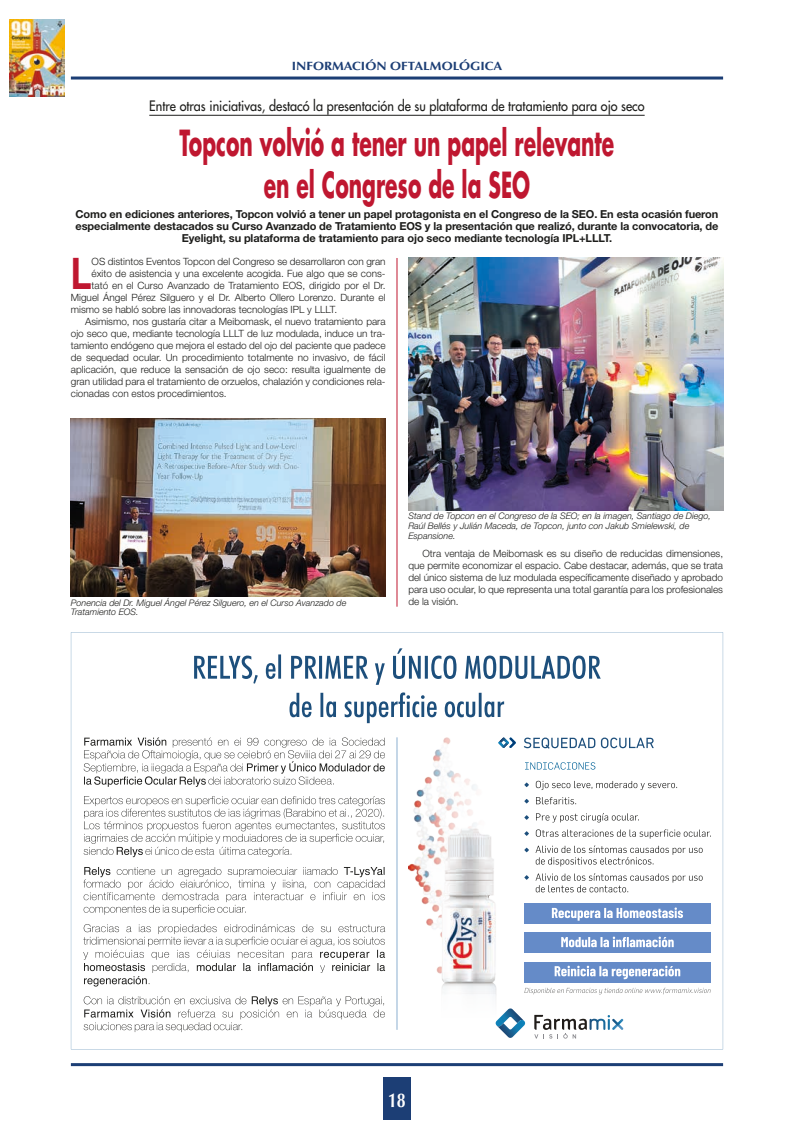
<style>
.page{position:relative;width:794px;height:1134px;background:#fff}
.page>*{position:absolute;margin:0;border:0;box-sizing:border-box;transform-origin:0 0}
.t1{font:700 43.6px "Helvetica Neue LT Std";color:#bf1730;scale:.8 1}
.t2{font:700 35px/42px "Futura Std";color:#bf1730;text-align:center;scale:.58 1}
.t3{font:700 20px "Optima LT Std";color:#fff;scale:.8 1}
.t4{font:500 14px "Futura Std";color:#1d1d1b;scale:.9 1}
.t5{font:700 12px "Optima LT Std";color:#1c3e75;scale:1.1 1}
.t6{font:700 11px/12px "Helvetica Neue LT Std";letter-spacing:-.01em;color:#1d1d1b;text-align:center}
.t7{font:300 10px/12px "Helvetica Neue LT Std";color:#1d1d1b;text-align:justify}
.t8{font:italic 300 9px/9.5px "Helvetica Neue LT Std";color:#1d1d1b}
</style>
<div class="page">
<div style="left:383px;top:1078px;width:28px;height:42px;background:#1c3e75"></div>
<img style="left:10px;top:20px;width:54px;height:76px">
<hr style="left:71px;top:77px;width:652px;height:3px;background:#1c3e75">
<hr style="left:71px;top:1063px;width:652px;height:3px;background:#1c3e75">
<svg style="left:71px;top:632px;width:652px;height:417px"></svg>
<img style="left:408px;top:737px;width:82px;height:238px">
<svg style="left:524px;top:737px;width:71px;height:12px"></svg>
<svg style="left:601px;top:737px;width:53px;height:11px"></svg>
<svg style="left:498px;top:737px;width:18px;height:11px"></svg>
<div style="left:524px;top:903px;width:186px;height:21px;background:#658bc8"></div>
<div style="left:524px;top:932px;width:186px;height:21px;background:#658bc8"></div>
<div style="left:524px;top:962px;width:186px;height:20px;background:#658bc8"></div>
<svg style="left:561px;top:936px;width:112px;height:11px"></svg>
<svg style="left:554px;top:966px;width:126px;height:13px"></svg>
<svg style="left:525px;top:762px;width:70px;height:8px"></svg>
<svg style="left:535px;top:781px;width:176px;height:111px"></svg>
<svg style="left:552px;top:907px;width:131px;height:14px"></svg>
<svg style="left:527px;top:988px;width:183px;height:6px"></svg>
<svg style="left:524px;top:783px;width:5px;height:4px"></svg>
<svg style="left:524px;top:799px;width:5px;height:4px"></svg>
<svg style="left:524px;top:815px;width:5px;height:5px"></svg>
<img style="left:427px;top:823px;width:100px;height:195px">
<svg style="left:83px;top:737px;width:302px;height:295px"></svg>
<svg style="left:194px;top:648px;width:407px;height:75px"></svg>
<svg style="left:534px;top:1015px;width:89px;height:23px"></svg>
<svg style="left:495px;top:1008px;width:30px;height:30px"></svg>
<hr style="left:397px;top:737px;width:1px;height:293px;background:#8cafd0">
<hr style="left:149px;top:115px;width:495px;height:1px;background:#1d1d1b">
<img style="left:71px;top:418px;width:315px;height:178px">
<img style="left:408px;top:258px;width:315px;height:252px">
<hr style="left:397px;top:258px;width:1px;height:349px;background:#bf1730">
<p class="t5" style="left:292px;top:59px;width:193px">INFORMACIÓN OFTALMOLÓGICA</p>
<h3 class="t4" style="left:149px;top:97px;width:552px">Entre otras iniciativas, destacó la presentación de su plataforma de tratamiento para ojo seco</h3>
<h2 class="t2" style="left:180px;top:121px;width:751px">Topcon volvió a tener un papel relevante en el Congreso de la SEO</h2>
<p class="t6" style="left:76px;top:208px;width:644px">Como en ediciones anteriores, Topcon volvió a tener un papel protagonista en el Congreso de la SEO. En esta ocasión fueron especialmente destacados su Curso Avanzado de Tratamiento EOS y la presentación que realizó, durante la convocatoria, de<br>Eyelight, su plataforma de tratamiento para ojo seco mediante tecnología IPL+LLLT.</p>
<h1 class="t1" style="left:71px;top:247px;width:27px">L</h1>
<p class="t7" style="left:92px;top:256px;width:295px">OS distintos Eventos Topcon del Congreso se desarrollaron con gran</p>
<p class="t7" style="left:92px;top:268px;width:295px">éxito de asistencia y una excelente acogida. Fue algo que se cons-</p>
<p class="t7" style="left:92px;top:280px;width:295px">tató en el Curso Avanzado de Tratamiento EOS, dirigido por el Dr.</p>
<p class="t7" style="left:71px;top:292px;width:316px">Miguel Ángel Pérez Silguero y el Dr. Alberto Ollero Lorenzo. Durante el</p>
<p class="t7" style="left:71px;top:304px;width:268px">mismo se habló sobre las innovadoras tecnologías IPL y LLLT.</p>
<p class="t7" style="left:85px;top:316px;width:302px">Asimismo, nos gustaría citar a Meibomask, el nuevo tratamiento para</p>
<p class="t7" style="left:71px;top:328px;width:316px">ojo seco que, mediante tecnología LLLT de luz modulada, induce un tra-</p>
<p class="t7" style="left:71px;top:340px;width:316px">tamiento endógeno que mejora el estado del ojo del paciente que padece</p>
<p class="t7" style="left:71px;top:352px;width:316px">de sequedad ocular. Un procedimiento totalmente no invasivo, de fácil</p>
<p class="t7" style="left:71px;top:364px;width:316px">aplicación, que reduce la sensación de ojo seco: resulta igualmente de</p>
<p class="t7" style="left:71px;top:376px;width:316px">gran utilidad para el tratamiento de orzuelos, chalazión y condiciones rela-</p>
<p class="t7" style="left:71px;top:388px;width:157px">cionadas con estos procedimientos.</p>
<p class="t8" style="left:71px;top:598px;width:277px">Ponencia del Dr. Miguel Ángel Pérez Silguero, en el Curso Avanzado de<br>Tratamiento EOS.</p>
<p class="t8" style="left:408px;top:511px;width:304px">Stand de Topcon en el Congreso de la SEO; en la imagen, Santiago de Diego,<br>Raúl Bellés y Julián Maceda, de Topcon, junto con Jakub Smielewski, de<br>Espansione.</p>
<p class="t7" style="left:408px;top:547px;width:316px;text-indent:14px">Otra ventaja de Meibomask es su diseño de reducidas dimensiones, que permite economizar el espacio. Cabe destacar, además, que se trata del único sistema de luz modulada específicamente diseñado y aprobado para uso ocular, lo que representa una total garantía para los profesionales de la visión.</p>
<h3 class="t3" style="left:388px;top:1088px;width:24px">18</h3>
</div>
